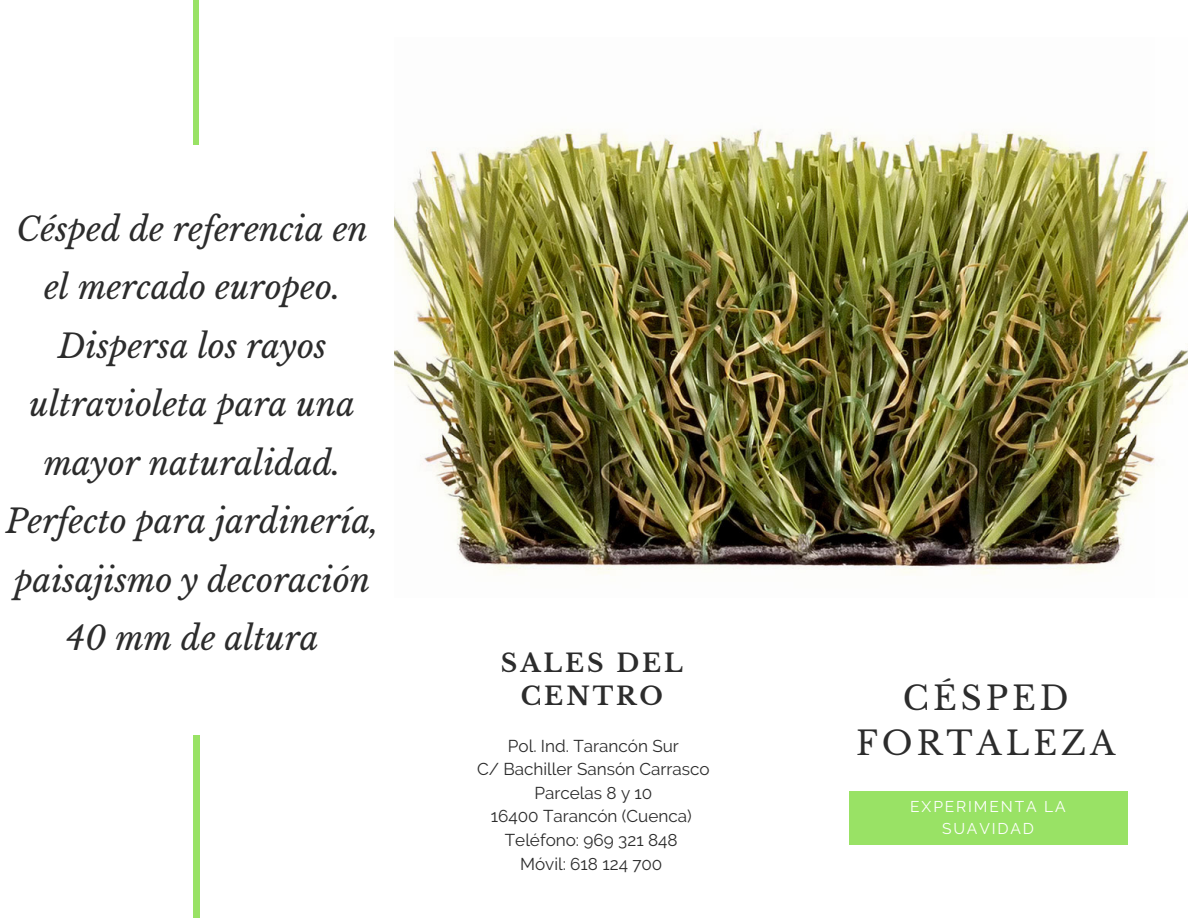
<style>
.page{position:relative;width:1188px;height:918px;background:#fff}
.page>*{position:absolute;margin:0;border:0;box-sizing:border-box;transform-origin:0 0}
.t1{font:italic 32.7px/58.5px "Libre Baskerville";color:#2c2c2c;text-align:center}
.t2{font:32.7px/45px "Libre Baskerville";letter-spacing:.12em;color:#2c2c2c;text-align:center}
.t3{font:700 24.9px/33.8px "Libre Baskerville";letter-spacing:.12em;color:#2c2c2c;text-align:center}
.t4{font:17.1px/23.7px "Raleway";color:#2c2c2c;text-align:center}
.t5{font:15.6px/21.3px "Raleway";letter-spacing:.12em;color:#fff;text-align:center}
</style>
<div class="page">
<div style="left:849px;top:791px;width:279px;height:54px;background:#99e265"></div>
<img style="left:395px;top:129px;width:793px;height:445px">
<div style="left:194px;top:0;width:5px;height:145px;background:#99e265"></div>
<div style="left:193px;top:735px;width:7px;height:183px;background:#99e265"></div>
<p class="t1" style="left:6px;top:200px;width:375px">Césped de referencia en el mercado europeo.<br>Dispersa los rayos ultravioleta para una mayor naturalidad.<br>Perfecto para jardinería, paisajismo y decoración<br>40 mm de altura</p>
<p class="t3" style="left:501px;top:646px;width:184px">SALES DEL<br>CENTRO</p>
<p class="t4" style="left:477px;top:734px;width:234px">Pol. Ind. Tarancón Sur<br>C/ Bachiller Sansón Carrasco<br>Parcelas 8 y 10<br>16400 Tarancón (Cuenca)<br>Teléfono: 969 321 848<br>Móvil: 618 124 700</p>
<p class="t2" style="left:856px;top:676px;width:261px">CÉSPED<br>FORTALEZA</p>
<p class="t5" style="left:910px;top:796px;width:157px">EXPERIMENTA LA<br>SUAVIDAD</p>
</div>
